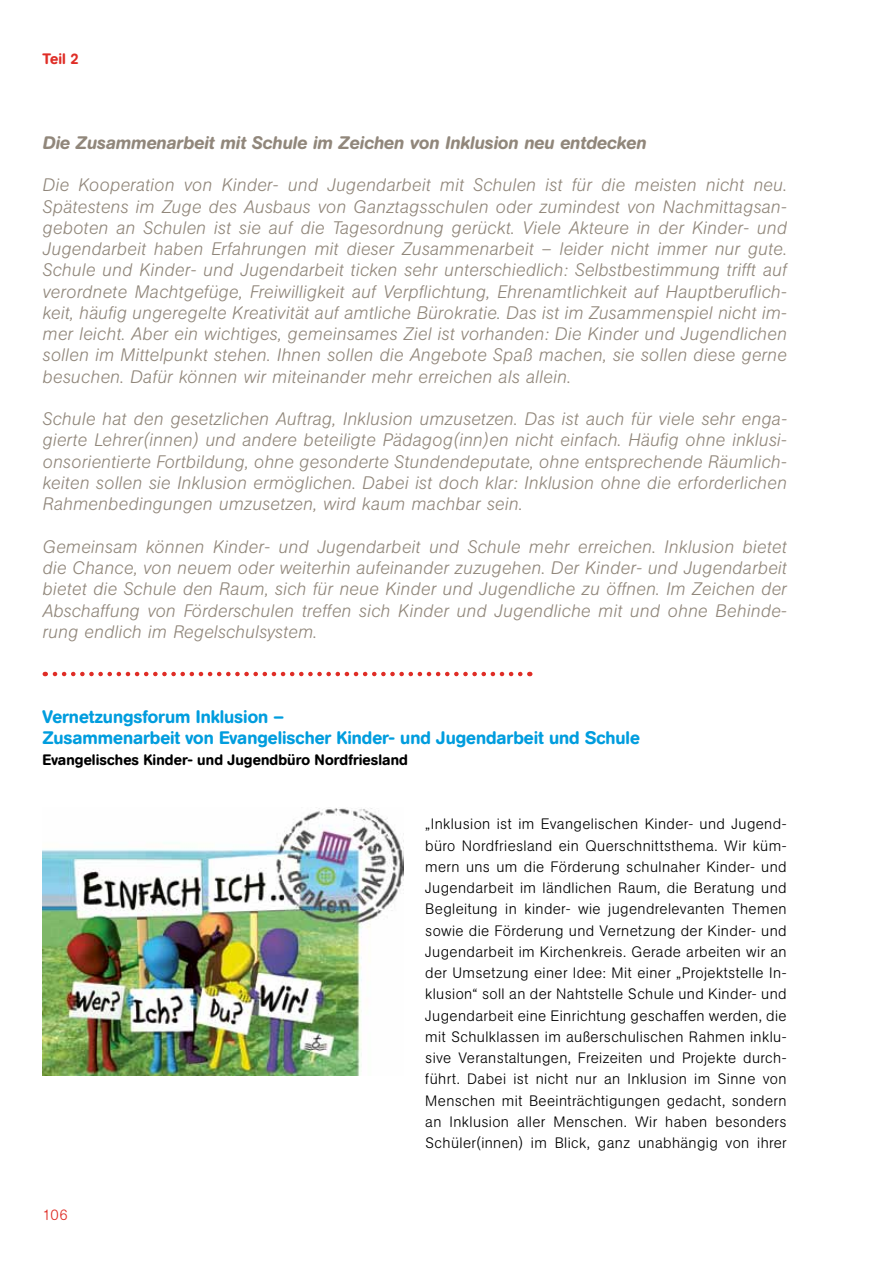
<style>
.page{position:relative;width:893px;height:1263px;background:#fff}
.page>*{position:absolute;margin:0;border:0;box-sizing:border-box;transform-origin:0 0}
.t1{font:italic 300 18px/21.3px "AG Book Rounded Pro";letter-spacing:.02em;color:#91877b;text-align:justify}
.t2{font:500 18px/21.3px "AG Book Rounded Pro";color:#009dde}
.H7{font:italic 500 18px "AG Book Rounded Pro";color:#91877b}
.t3{font:300 15px/21.3px "AG Book Rounded Pro";letter-spacing:.025em;color:#000;text-align:justify}
.t4{font:500 15px "AG Book Rounded Pro";letter-spacing:.005em;color:#000}
.t5{font:500 15px "AG Book Rounded Pro";color:#df2d26}
.t6{font:300 15px "AG Book Rounded Pro";color:#df2d26}
</style>
<div class="page">
<img style="left:43px;top:808px;width:361px;height:267px">
<svg style="left:45px;top:672px;width:475px;height:4px"></svg>
<p class="t5" style="left:43px;top:49px;width:38px">Teil 2</p>
<p class="H7" style="left:43px;top:131px;width:605px">Die Zusammenarbeit mit Schule im Zeichen von Inklusion neu entdecken</p>
<p class="t1" style="left:43px;top:174px;width:746px">Die Kooperation von Kinder- und Jugendarbeit mit Schulen ist für die meisten nicht neu.<br>Spätestens im Zuge des Ausbaus von Ganztagsschulen oder zumindest von Nachmittagsan&shy;geboten an Schulen ist sie auf die Tagesordnung gerückt. Viele Akteure in der Kinder- und Jugendarbeit haben Erfahrungen mit dieser Zusammenarbeit – leider nicht immer nur gute.<br>Schule und Kinder- und Jugendarbeit ticken sehr unterschiedlich: Selbstbestimmung trifft auf verordnete Machtgefüge, Freiwilligkeit auf Verpflichtung, Ehrenamtlichkeit auf Hauptberuflich&shy;keit, häufig ungeregelte Kreativität auf amtliche Bürokratie. Das ist im Zusammenspiel nicht im&shy;mer leicht. Aber ein wichtiges, gemeinsames Ziel ist vorhanden: Die Kinder und Jugendlichen sollen im Mittelpunkt stehen. Ihnen sollen die Angebote Spaß machen, sie sollen diese gerne besuchen. Dafür können wir miteinander mehr erreichen als allein.</p>
<p class="t1" style="left:43px;top:408px;width:746px">Schule hat den gesetzlichen Auftrag, Inklusion umzusetzen. Das ist auch für viele sehr enga&shy;gierte Lehrer(innen) und andere beteiligte Pädagog(inn)en nicht einfach. Häufig ohne inklusi&shy;onsorientierte Fortbildung, ohne gesonderte Stundendeputate, ohne entsprechende Räumlich&shy;keiten sollen sie Inklusion ermöglichen. Dabei ist doch klar: Inklusion ohne die erforderlichen Rahmenbedingungen umzusetzen, wird kaum machbar sein.</p>
<p class="t1" style="left:43px;top:535px;width:746px">Gemeinsam können Kinder- und Jugendarbeit und Schule mehr erreichen. Inklusion bietet die Chance, von neuem oder weiterhin aufeinander zuzugehen. Der Kinder- und Jugendarbeit bietet die Schule den Raum, sich für neue Kinder und Jugendliche zu öffnen. Im Zeichen der Abschaffung von Förderschulen treffen sich Kinder und Jugendliche mit und ohne Behinde&shy;rung endlich im Regelschulsystem.</p>
<h6 class="t2" style="left:43px;top:706px;width:599px">Vernetzungsforum Inklusion –<br>Zusammenarbeit von Evangelischer Kinder- und Jugendarbeit und Schule</h6>
<p class="t4" style="left:43px;top:750px;width:367px">Evangelisches Kinder- und Jugendbüro Nordfriesland</p>
<p class="t6" style="left:43px;top:1205px;width:27px">106</p>
<p class="t3" style="left:425px;top:813px;width:363px">„Inklusion ist im Evangelischen Kinder- und Jugend&shy;büro Nordfriesland ein Querschnittsthema. Wir küm&shy;mern uns um die Förderung schulnaher Kinder- und Jugendarbeit im ländlichen Raum, die Beratung und Begleitung in kinder- wie jugendrelevanten Themen sowie die Förderung und Vernetzung der Kinder- und Jugendarbeit im Kirchenkreis. Gerade arbeiten wir an der Umsetzung einer Idee: Mit einer „Projektstelle In&shy;klusion“ soll an der Nahtstelle Schule und Kinder- und Jugendarbeit eine Einrichtung geschaffen werden, die mit Schulklassen im außerschulischen Rahmen inklu&shy;sive Veranstaltungen, Freizeiten und Projekte durch&shy;führt. Dabei ist nicht nur an Inklusion im Sinne von Menschen mit Beeinträchtigungen gedacht, sondern an Inklusion aller Menschen. Wir haben besonders Schüler(innen) im Blick, ganz unabhängig von ihrer</p>
</div>
